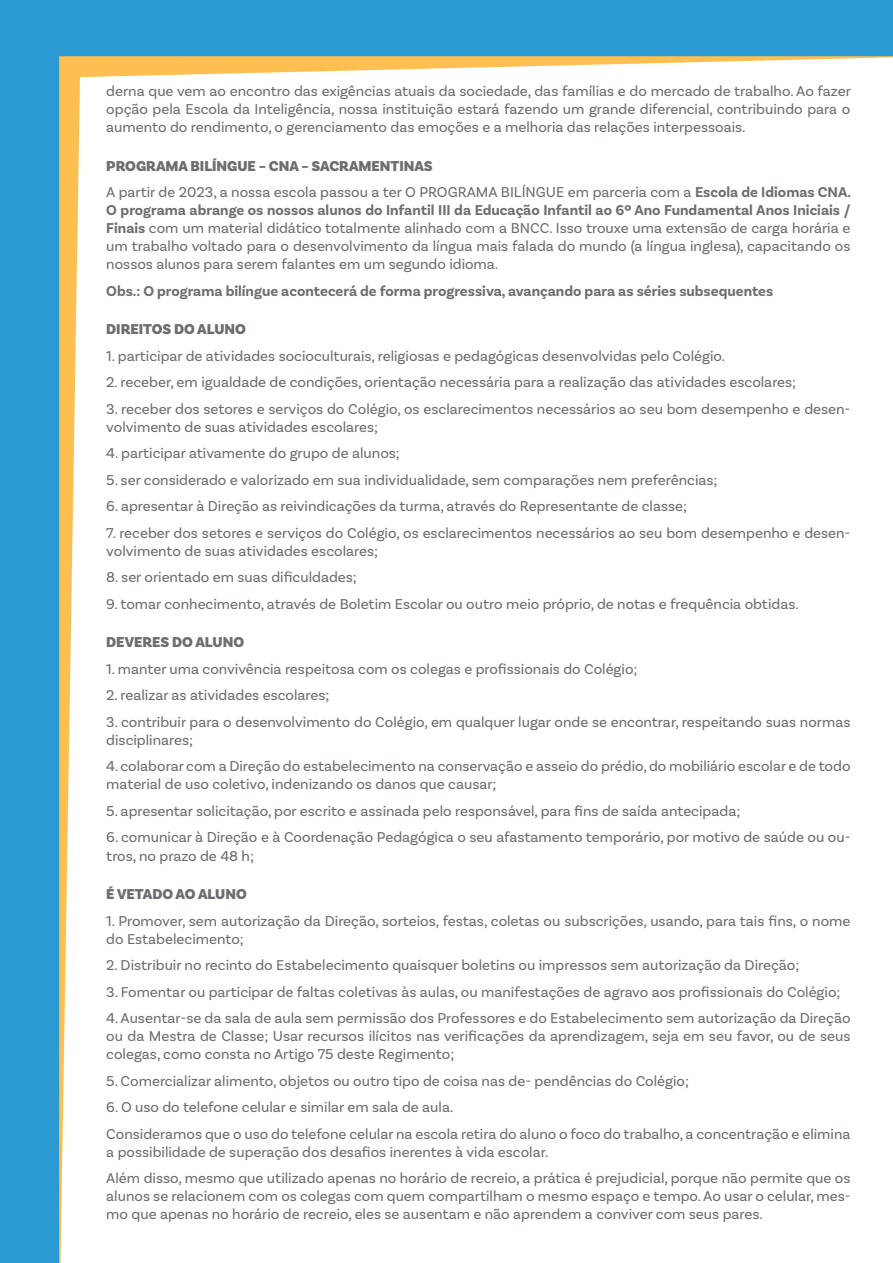
<style>
.page{position:relative;width:893px;height:1263px;background:#fff}
.page>*{position:absolute;margin:0;border:0;box-sizing:border-box;transform-origin:0 0}
.t1{font:15px/18px "Basic Sans";color:#6c6d70}
.t2{font:700 15px "Basic Sans";color:#6c6d70}
.t3{font:900 15px "Basic Sans";color:#6c6d70}
.s1{font-weight:900}
.s2{font-weight:700}
</style>
<div class="page">
<img style="left:0;top:0;width:893px;height:1263px">
<p class="t1" style="left:106px;top:82px;width:746px;text-align:justify">derna que vem ao encontro das exigências atuais da sociedade, das famílias e do mercado de trabalho. Ao fazer opção pela Escola da Inteligência, nossa instituição estará fazendo um grande diferencial, contribuindo para o aumento do rendimento, o gerenciamento das emoções e a melhoria das relações interpessoais.</p>
<p class="t1" style="left:106px;top:152px;width:746px;line-height:26.5px"><span class="s1">PROGRAMA BILÍNGUE – CNA – SACRAMENTINAS<br></span>A partir de 2023, a nossa escola passou a ter O PROGRAMA BILÍNGUE em parceria com a <span class="s2">Escola de Idiomas CNA.</span></p>
<p class="t1" style="left:106px;top:201px;width:746px;text-align:justify"><span class="s2">O programa abrange os nossos alunos do Infantil III da Educação Infantil ao 6º Ano Fundamental Anos Iniciais / Finais</span> com um material didático totalmente alinhado com a BNCC. Isso trouxe uma extensão de carga horária e um trabalho voltado para o desenvolvimento da língua mais falada do mundo (a língua inglesa), capacitando os nossos alunos para serem falantes em um segundo idioma.</p>
<p class="t2" style="left:106px;top:282px;width:669px">Obs.: O programa bilíngue acontecerá de forma progressiva, avançando para as séries subsequentes</p>
<p class="t3" style="left:106px;top:320px;width:141px">DIREITOS DO ALUNO</p>
<p class="t1" style="left:106px;top:347px;width:620px">1. participar de atividades socioculturais, religiosas e pedagógicas desenvolvidas pelo Colégio.</p>
<p class="t1" style="left:106px;top:373px;width:691px">2. receber, em igualdade de condições, orientação necessária para a realização das atividades escolares;</p>
<p class="t1" style="left:106px;top:400px;width:746px">3. receber dos setores e serviços do Colégio, os esclarecimentos necessários ao seu bom desempenho e desen&shy;volvimento de suas atividades escolares;</p>
<p class="t1" style="left:106px;top:444px;width:295px">4. participar ativamente do grupo de alunos;</p>
<p class="t1" style="left:106px;top:471px;width:613px">5. ser considerado e valorizado em sua individualidade, sem comparações nem preferências;</p>
<p class="t1" style="left:106px;top:497px;width:582px">6. apresentar à Direção as reivindicações da turma, através do Representante de classe;</p>
<p class="t1" style="left:106px;top:524px;width:746px">7. receber dos setores e serviços do Colégio, os esclarecimentos necessários ao seu bom desempenho e desen&shy;volvimento de suas atividades escolares;</p>
<p class="t1" style="left:106px;top:568px;width:252px">8. ser orientado em suas dificuldades;</p>
<p class="t1" style="left:106px;top:595px;width:694px">9. tomar conhecimento, através de Boletim Escolar ou outro meio próprio, de notas e frequência obtidas.</p>
<p class="t3" style="left:106px;top:633px;width:139px">DEVERES DO ALUNO</p>
<p class="t1" style="left:106px;top:660px;width:533px">1. manter uma convivência respeitosa com os colegas e profissionais do Colégio;</p>
<p class="t1" style="left:106px;top:686px;width:225px">2. realizar as atividades escolares;</p>
<p class="t1" style="left:106px;top:713px;width:746px">3. contribuir para o desenvolvimento do Colégio, em qualquer lugar onde se encontrar, respeitando suas normas disciplinares;</p>
<p class="t1" style="left:106px;top:757px;width:746px">4. colaborar com a Direção do estabelecimento na conservação e asseio do prédio, do mobiliário escolar e de todo material de uso coletivo, indenizando os danos que causar;</p>
<p class="t1" style="left:106px;top:802px;width:635px">5. apresentar solicitação, por escrito e assinada pelo responsável, para fins de saída antecipada;</p>
<p class="t1" style="left:106px;top:828px;width:746px">6. comunicar à Direção e à Coordenação Pedagógica o seu afastamento temporário, por motivo de saúde ou ou&shy;tros, no prazo de 48 h;</p>
<p class="t3" style="left:106px;top:885px;width:142px">É VETADO AO ALUNO</p>
<p class="t1" style="left:106px;top:911px;width:746px">1. Promover, sem autorização da Direção, sorteios, festas, coletas ou subscrições, usando, para tais fins, o nome do Estabelecimento;</p>
<p class="t1" style="left:106px;top:956px;width:694px">2. Distribuir no recinto do Estabelecimento quaisquer boletins ou impressos sem autorização da Direção;</p>
<p class="t1" style="left:106px;top:982px;width:736px">3. Fomentar ou participar de faltas coletivas às aulas, ou manifestações de agravo aos profissionais do Colégio;</p>
<p class="t1" style="left:106px;top:1009px;width:746px;text-align:justify">4. Ausentar-se da sala de aula sem permissão dos Professores e do Estabelecimento sem autorização da Direção ou da Mestra de Classe; Usar recursos ilícitos nas verificações da aprendizagem, seja em seu favor, ou de seus colegas, como consta no Artigo 75 deste Regimento;</p>
<p class="t1" style="left:106px;top:1071px;width:584px">5. Comercializar alimento, objetos ou outro tipo de coisa nas de- pendências do Colégio;</p>
<p class="t1" style="left:106px;top:1094px;width:746px;line-height:26.5px">6. O uso do telefone celular e similar em sala de aula.<br>Consideramos que o uso do telefone celular na escola retira do aluno o foco do trabalho, a concentração e elimina</p>
<p class="t1" style="left:106px;top:1138px;width:746px;line-height:26.5px">a possibilidade de superação dos desafios inerentes à vida escolar.<br>Além disso, mesmo que utilizado apenas no horário de recreio, a prática é prejudicial, porque não permite que os</p>
<p class="t1" style="left:106px;top:1187px;width:746px">alunos se relacionem com os colegas com quem compartilham o mesmo espaço e tempo. Ao usar o celular, mes&shy;mo que apenas no horário de recreio, eles se ausentam e não aprendem a conviver com seus pares.</p>
</div>
